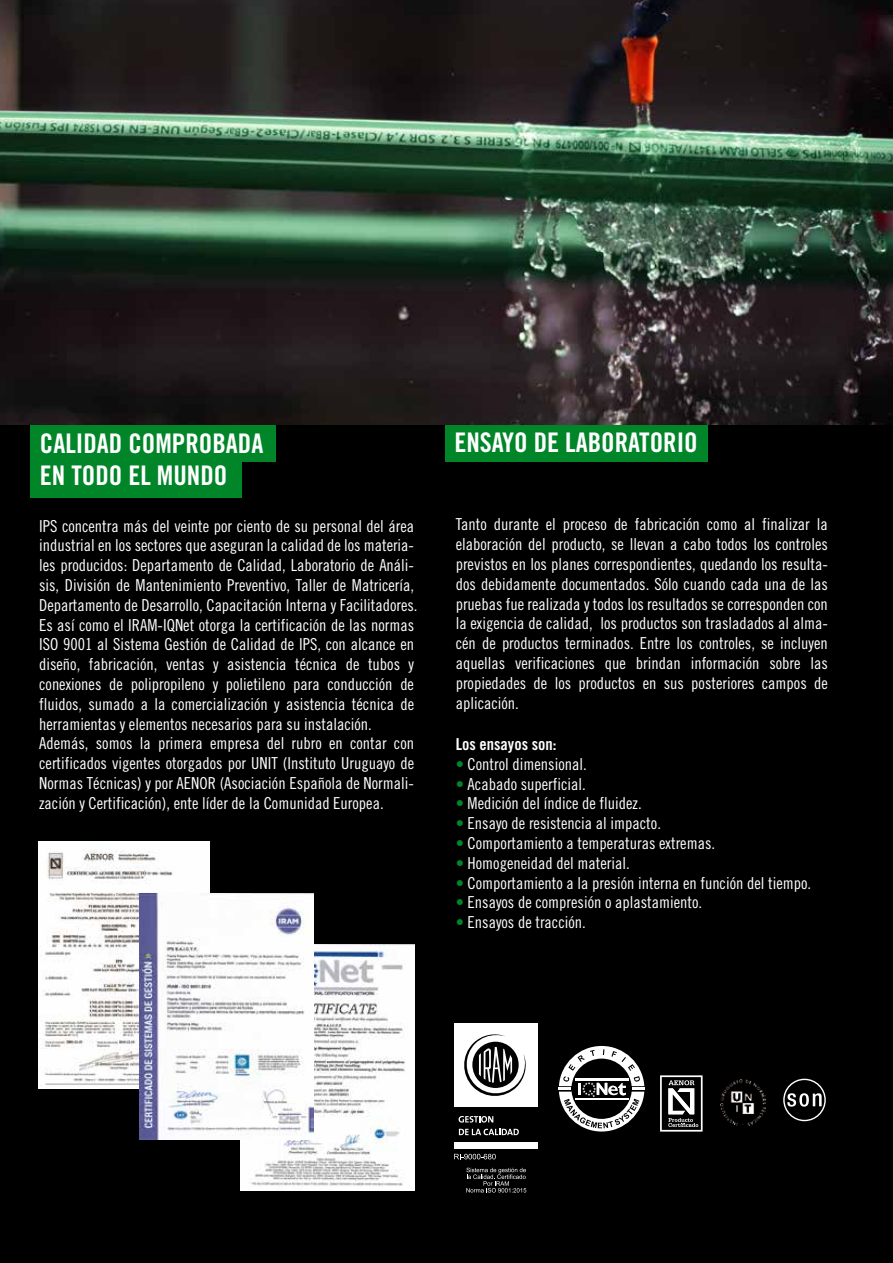
<style>
.page{position:relative;width:893px;height:1263px;background:#000}
.page>*{position:absolute;margin:0;border:0;box-sizing:border-box;transform-origin:0 0}
.t1{font:27px/32.4px "Trade Gothic Bold Cond Twenty";color:#fff}
.t2{font:16.5px/19.8px "Trade Gothic Cond Eighteen";color:#fff}
.t3{font:16.5px "Trade Gothic Bold Cond Twenty";color:#fff}
.s1{color:#008529}
</style>
<div class="page">
<img style="left:0;top:0;width:893px;height:424px">
<div style="left:446px;top:425px;width:262px;height:36px;background:#008529"></div>
<div style="left:30px;top:425px;width:246px;height:36px;background:#008529"></div>
<div style="left:30px;top:461px;width:212px;height:37px;background:#008529"></div>
<img style="left:38px;top:842px;width:171px;height:247px">
<img style="left:241px;top:945px;width:173px;height:245px">
<img style="left:139px;top:894px;width:174px;height:245px">
<img style="left:720px;top:1079px;width:46px;height:46px">
<svg style="left:660px;top:1075px;width:43px;height:56px"></svg>
<svg style="left:783px;top:1079px;width:43px;height:42px"></svg>
<svg style="left:559px;top:1046px;width:85px;height:85px"></svg>
<div style="left:454px;top:1023px;width:84px;height:84px;background:#fff"></div>
<div style="left:454px;top:1142px;width:84px;height:7px;background:#fff"></div>
<svg style="left:464px;top:1034px;width:62px;height:62px"></svg>
<svg style="left:459px;top:1116px;width:34px;height:6px"></svg>
<svg style="left:459px;top:1129px;width:60px;height:6px"></svg>
<svg style="left:454px;top:1154px;width:42px;height:5px"></svg>
<svg style="left:466px;top:1168px;width:60px;height:25px"></svg>
<h1 class="t1" style="left:40px;top:427px;width:225px">CALIDAD COMPROBADA<br>EN TODO EL MUNDO</h1>
<h1 class="t1" style="left:454px;top:426px;width:245px">ENSAYO DE LABORATORIO</h1>
<p class="t2" style="left:39px;top:516px;width:380px">IPS concentra más del veinte por ciento de su personal del área industrial en los sectores que aseguran la calidad de los materia&shy;les producidos: Departamento de Calidad, Laboratorio de Análi&shy;sis, División de Mantenimiento Preventivo, Taller de Matricería, Departamento de Desarrollo, Capacitación Interna y Facilitadores.<br>Es así como el IRAM-IQNet otorga la certificación de las normas ISO 9001 al Sistema Gestión de Calidad de IPS, con alcance en diseño, fabricación, ventas y asistencia técnica de tubos y conexiones de polipropileno y polietileno para conducción de fluidos, sumado a la comercialización y asistencia técnica de herramientas y elementos necesarios para su instalación.<br>Además, somos la primera empresa del rubro en contar con certificados vigentes otorgados por UNIT (Instituto Uruguayo de Normas Técnicas) y por AENOR (Asociación Española de Normali&shy;zación y Certificación), ente líder de la Comunidad Europea.</p>
<p class="t2" style="left:456px;top:514px;width:374px;text-align:justify">Tanto durante el proceso de fabricación como al finalizar la elaboración del producto, se llevan a cabo todos los controles previstos en los planes correspondientes, quedando los resulta&shy;dos debidamente documentados. Sólo cuando cada una de las pruebas fue realizada y todos los resultados se corresponden con la exigencia de calidad, los productos son trasladados al alma&shy;cén de productos terminados. Entre los controles, se incluyen aquellas verificaciones que brindan información sobre las propiedades de los productos en sus posteriores campos de aplicación.</p>
<p class="t3" style="left:456px;top:734px;width:102px">Los ensayos son:</p>
<p class="t2" style="left:456px;top:754px;width:133px"><span class="s1">•</span> Control dimensional.</p>
<p class="t2" style="left:456px;top:774px;width:132px"><span class="s1">•</span> Acabado superficial.</p>
<p class="t2" style="left:456px;top:793px;width:187px"><span class="s1">•</span> Medición del índice de fluidez.</p>
<p class="t2" style="left:456px;top:813px;width:207px"><span class="s1">•</span> Ensayo de resistencia al impacto.</p>
<p class="t2" style="left:456px;top:833px;width:261px"><span class="s1">•</span> Comportamiento a temperaturas extremas.</p>
<p class="t2" style="left:456px;top:853px;width:176px"><span class="s1">•</span> Homogeneidad del material.</p>
<p class="t2" style="left:456px;top:873px;width:357px"><span class="s1">•</span> Comportamiento a la presión interna en función del tiempo.</p>
<p class="t2" style="left:456px;top:892px;width:248px"><span class="s1">•</span> Ensayos de compresión o aplastamiento.</p>
<p class="t2" style="left:456px;top:912px;width:132px"><span class="s1">•</span> Ensayos de tracción.</p>
</div>
